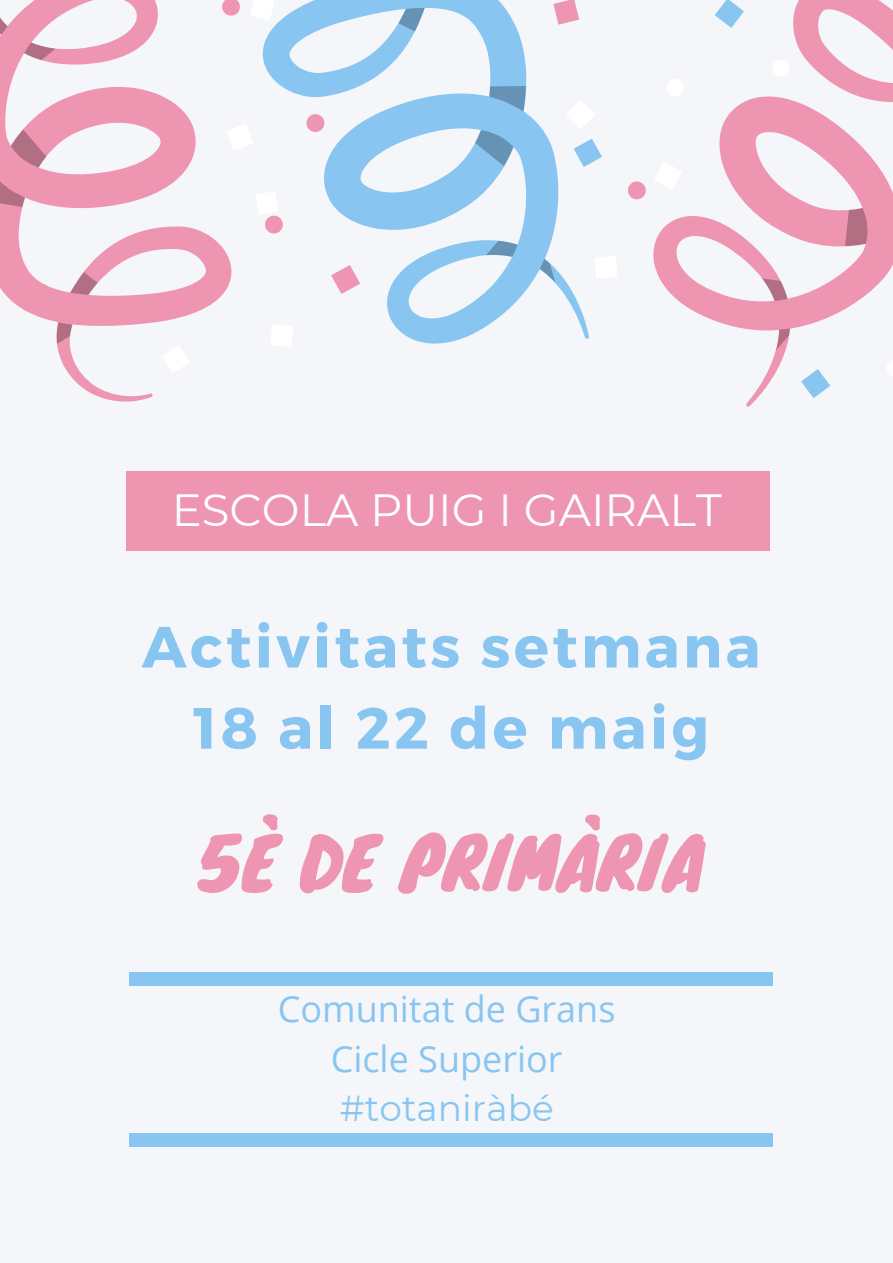
<style>
.page{position:relative;width:893px;height:1263px;background:#f5f6f9}
.page>*{position:absolute;margin:0;border:0;box-sizing:border-box;transform-origin:0 0}
.t1{font:70.2px "Knewave";color:#ee95b1}
.t2{font:700 58.05px/81.2px "Montserrat";letter-spacing:.06em;color:#89c5f1;text-align:center}
.t3{font:45px "Montserrat";color:#fff}
.t4{font:36px/50.1px "Open Sans";color:#89c5f1;text-align:center}
.t5{font:36px "Montserrat";color:#89c5f1}
</style>
<div class="page">
<div style="left:126px;top:471px;width:644px;height:79px;background:#ee95b1"></div>
<div style="left:129px;top:972px;width:644px;height:13px;background:#89c5f1"></div>
<div style="left:129px;top:1133px;width:644px;height:13px;background:#89c5f1"></div>
<svg style="left:0;top:0;width:232px;height:402px"></svg>
<svg style="left:0;top:10px;width:9px;height:26px"></svg>
<svg style="left:23px;top:42px;width:33px;height:20px"></svg>
<svg style="left:70px;top:271px;width:29px;height:25px"></svg>
<svg style="left:55px;top:322px;width:18px;height:23px"></svg>
<svg style="left:9px;top:128px;width:40px;height:40px;background:#d592a7"></svg>
<svg style="left:0;top:177px;width:27px;height:30px"></svg>
<svg style="left:589px;top:0;width:304px;height:407px"></svg>
<svg style="left:767px;top:324px;width:28px;height:26px"></svg>
<svg style="left:759px;top:270px;width:32px;height:36px"></svg>
<svg style="left:829px;top:191px;width:64px;height:63px"></svg>
<svg style="left:589px;top:100px;width:6px;height:30px"></svg>
<svg style="left:226px;top:105px;width:6px;height:46px"></svg>
<svg style="left:595px;top:256px;width:22px;height:23px"></svg>
<svg style="left:627px;top:181px;width:19px;height:19px"></svg>
<svg style="left:221px;top:0;width:19px;height:16px"></svg>
<svg style="left:262px;top:0;width:327px;height:344px"></svg>
<svg style="left:539px;top:258px;width:16px;height:26px"></svg>
<svg style="left:485px;top:239px;width:33px;height:20px"></svg>
<svg style="left:397px;top:8px;width:29px;height:25px"></svg>
<svg style="left:474px;top:128px;width:40px;height:40px;background:#84b3d5"></svg>
<svg style="left:488px;top:84px;width:39px;height:30px"></svg>
<p class="t3" style="left:172px;top:483px;width:551px">ESCOLA PUIG I GAIRALT</p>
<p class="t2" style="left:142px;top:603px;width:620px">Activitats setmana<br>18 al 22 de maig</p>
<p class="t1" style="left:199px;top:806px;width:506px">5È DE PRIMÀRIA</p>
<p class="t4" style="left:278px;top:983px;width:339px">Comunitat de Grans<br>Cicle Superior</p>
<p class="t5" style="left:340px;top:1086px;width:216px">#totaniràbé</p>
</div>
